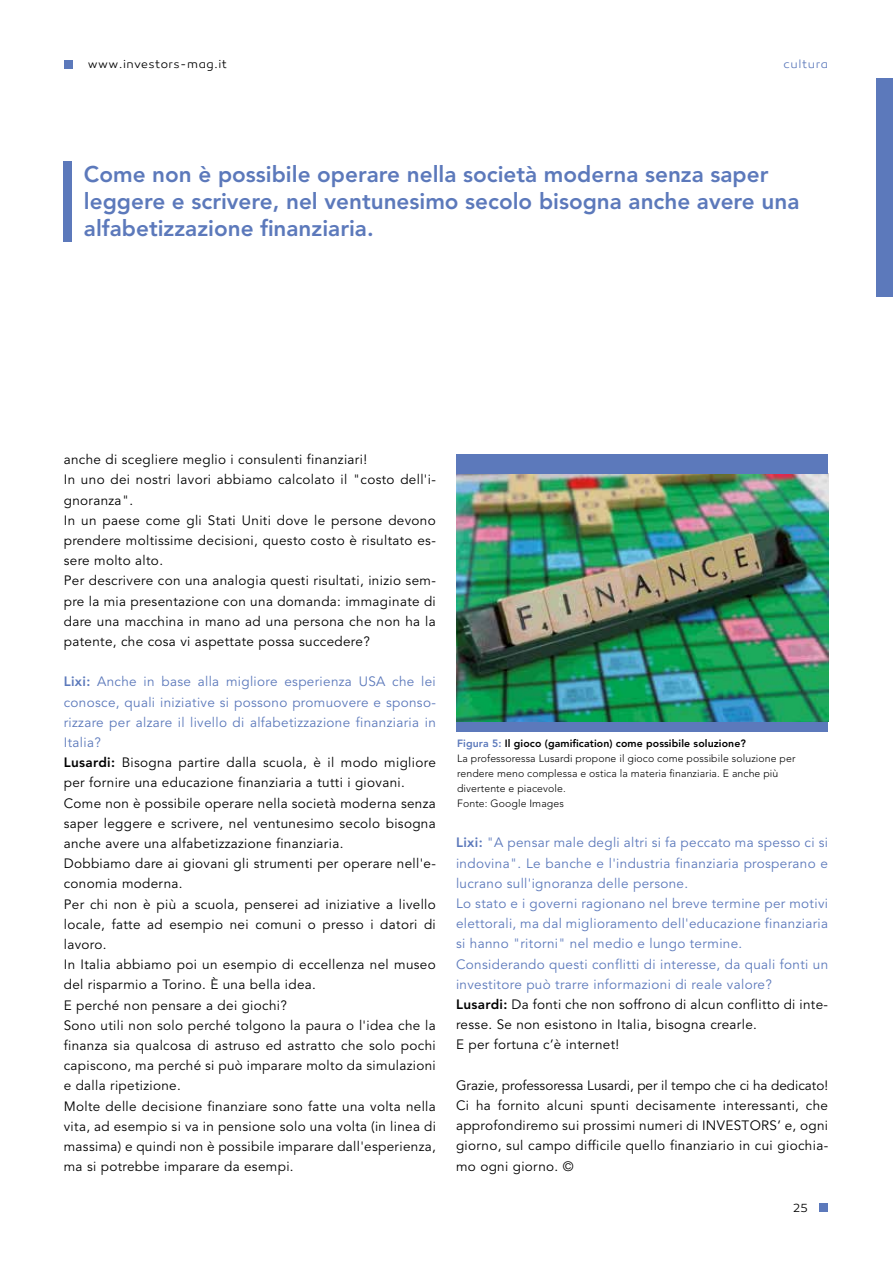
<style>
.page{position:relative;width:893px;height:1263px;background:#fff}
.page>*{position:absolute;margin:0;border:0;box-sizing:border-box;transform-origin:0 0}
.t1{font:800 22.5px/27px "Avenir";color:#5c79bb}
.t2{font:13.5px/20.2px "Avenir";letter-spacing:.025em;color:#000}
.t3{font:13.5px/20.2px "Avenir";letter-spacing:.025em;color:#5c79bb}
.t4{font:12px "Canaro Light DEMO";letter-spacing:.045em;color:#000}
.t5{font:12px "Canaro Light DEMO";letter-spacing:.05em;color:#5c79bb}
.t6{font:300 10.5px/15px "Avenir";letter-spacing:.01em;color:#000}
.s1{font-weight:800;color:#5c79bb}
.s2{color:#5c79bb}
.s3{font-weight:800}
.s4{font-weight:800;color:#000}
.s5{color:#000}
</style>
<div class="page">
<div style="left:64px;top:61px;width:8px;height:8px;background:#5c79bb"></div>
<div style="left:820px;top:1203px;width:8px;height:9px;background:#5c79bb"></div>
<div style="left:876px;top:78px;width:17px;height:219px;background:#5c79bb"></div>
<img style="left:457px;top:474px;width:371px;height:248px">
<div style="left:457px;top:722px;width:371px;height:9px;background:#5c79bb"></div>
<div style="left:457px;top:454px;width:371px;height:20px;background:#5c79bb"></div>
<div style="left:64px;top:162px;width:8px;height:80px;background:#5c79bb"></div>
<p class="t4" style="left:88px;top:58px;width:141px">www.investors-mag.it</p>
<p class="t5" style="left:784px;top:58px;width:46px">cultura</p>
<h1 class="t1" style="left:84px;top:161px;width:717px">Come non è possibile operare nella società moderna senza saper leggere e scrivere, nel ventunesimo secolo bisogna anche avere una alfabetizzazione finanziaria.</h1>
<p class="t2" style="left:64px;top:450px;width:374px">anche di scegliere meglio i consulenti finanziari!<br>In uno dei nostri lavori abbiamo calcolato il "costo dell'i&shy;gnoranza".<br>In un paese come gli Stati Uniti dove le persone devono prendere moltissime decisioni, questo costo è risultato es&shy;sere molto alto.<br>Per descrivere con una analogia questi risultati, inizio sem&shy;pre la mia presentazione con una domanda: immaginate di dare una macchina in mano ad una persona che non ha la patente, che cosa vi aspettate possa succedere?</p>
<p class="t2" style="left:64px;top:672px;width:374px"><span class="s1">Lixi:</span> <span class="s2">Anche in base alla migliore esperienza USA che lei conosce, quali iniziative si possono promuovere e sponso&shy;rizzare per alzare il livello di alfabetizzazione finanziaria in Italia?<br></span><span class="s3">Lusardi:</span> Bisogna partire dalla scuola, è il modo migliore per fornire una educazione finanziaria a tutti i giovani.<br>Come non è possibile operare nella società moderna senza saper leggere e scrivere, nel ventunesimo secolo bisogna anche avere una alfabetizzazione finanziaria.<br>Dobbiamo dare ai giovani gli strumenti per operare nell'e&shy;conomia moderna.<br>Per chi non è più a scuola, penserei ad iniziative a livello locale, fatte ad esempio nei comuni o presso i datori di lavoro.<br>In Italia abbiamo poi un esempio di eccellenza nel museo del risparmio a Torino. È una bella idea.<br>E perché non pensare a dei giochi?<br>Sono utili non solo perché tolgono la paura o l'idea che la finanza sia qualcosa di astruso ed astratto che solo pochi capiscono, ma perché si può imparare molto da simulazioni e dalla ripetizione.<br>Molte delle decisione finanziare sono fatte una volta nella vita, ad esempio si va in pensione solo una volta (in linea di massima) e quindi non è possibile imparare dall'esperienza, ma si potrebbe imparare da esempi.</p>
<p class="t6" style="left:457px;top:735px;width:340px"><span class="s1">Figura 5:</span> <span class="s3">Il gioco (gamification) come possibile soluzione?<br></span>La professoressa Lusardi propone il gioco come possibile soluzione per rendere meno complessa e ostica la materia finanziaria. E anche più divertente e piacevole.<br>Fonte: Google Images</p>
<p class="t3" style="left:456px;top:833px;width:374px"><span class="s3">Lixi:</span> "A pensar male degli altri si fa peccato ma spesso ci si indovina". Le banche e l'industria finanziaria prosperano e lucrano sull'ignoranza delle persone.<br>Lo stato e i governi ragionano nel breve termine per motivi elettorali, ma dal miglioramento dell'educazione finanziaria si hanno "ritorni" nel medio e lungo termine.<br>Considerando questi conflitti di interesse, da quali fonti un investitore può trarre informazioni di reale valore?<br><span class="s4">Lusardi:</span> <span class="s5">Da fonti che non soffrono di alcun conflitto di inte&shy;resse. Se non esistono in Italia, bisogna crearle.<br>E per fortuna c’è internet!</span></p>
<p class="t2" style="left:456px;top:1075px;width:374px;text-align:justify">Grazie, professoressa Lusardi, per il tempo che ci ha dedicato!<br>Ci ha fornito alcuni spunti decisamente interessanti, che approfondiremo sui prossimi numeri di INVESTORS’ e, ogni giorno, sul campo difficile quello finanziario in cui giochia&shy;mo ogni giorno. ©</p>
<p class="t4" style="left:793px;top:1202px;width:16px">25</p>
</div>
